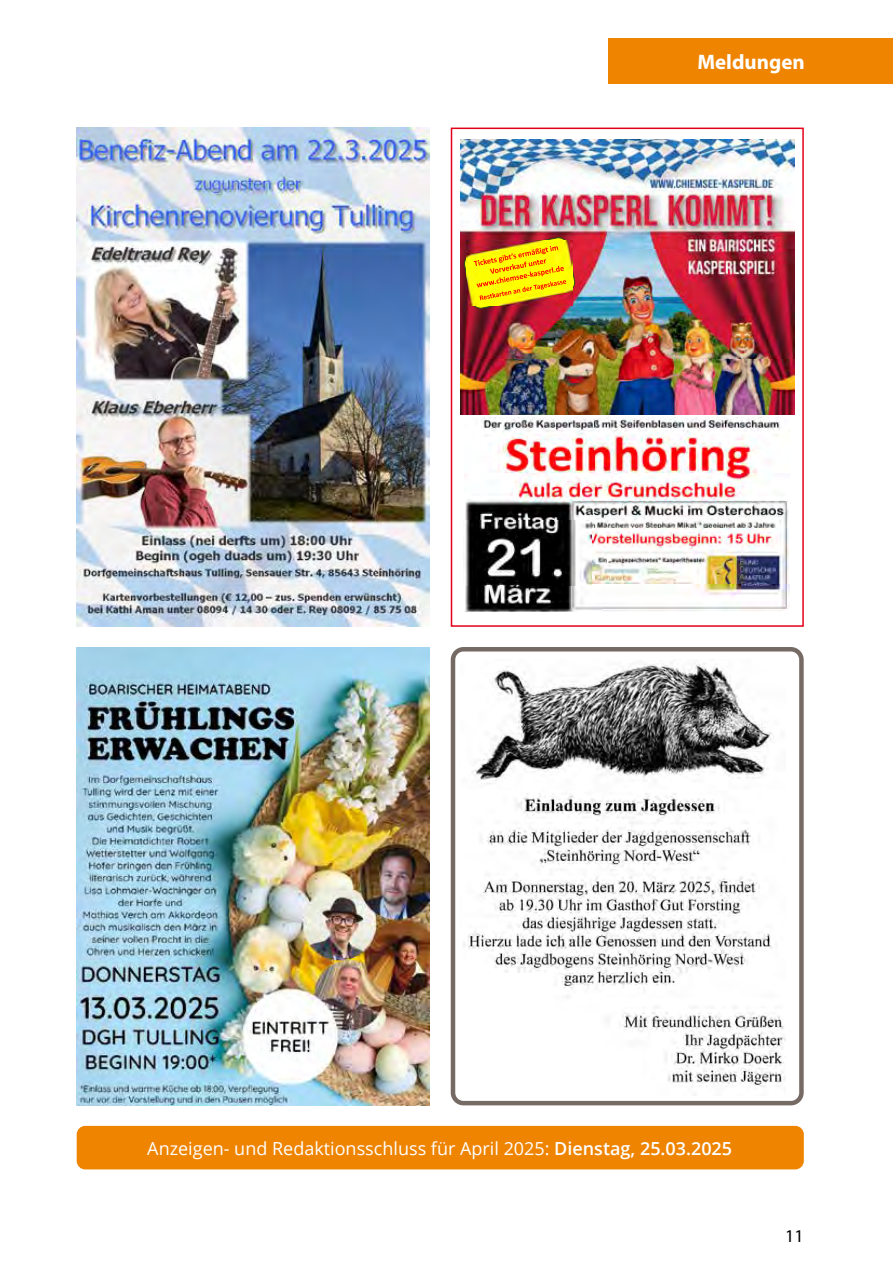
<style>
.page{position:relative;width:893px;height:1263px;background:#fff}
.page>*{position:absolute;margin:0;border:0;box-sizing:border-box;transform-origin:0 0}
.t1{font:700 21px "Myriad Pro";color:#fff}
.t2{font:18px "Open Sans";color:#fff}
.t3{font:18px "Myriad Pro";color:#000}
.s1{font-weight:600}
</style>
<div class="page">
<div style="left:608px;top:38px;width:285px;height:46px;background:#ef8400"></div>
<img style="left:77px;top:647px;width:352px;height:459px">
<div style="left:451px;top:647px;width:353px;height:458px;border:4px solid #766a65;border-radius:11px"></div>
<img style="left:463px;top:663px;width:323px;height:424px">
<img style="left:76px;top:128px;width:354px;height:499px">
<img style="left:460px;top:140px;width:334px;height:274px">
<img style="left:465px;top:418px;width:325px;height:194px">
<img style="left:464px;top:236px;width:112px;height:73px">
<img style="left:465px;top:520px;width:126px;height:65px">
<div style="left:451px;top:128px;width:353px;height:499px;border:2px solid #e2001a"></div>
<div style="left:77px;top:1126px;width:727px;height:43px;background:#ef8400;border-radius:9px"></div>
<p class="t1" style="left:697px;top:48px;width:109px">Meldungen</p>
<p class="t2" style="left:147px;top:1136px;width:586px">Anzeigen- und Redaktionsschluss für April 2025: <span class="s1">Dienstag, 25.03.2025</span></p>
<p class="t3" style="left:785px;top:1224px;width:20px">11</p>
</div>
